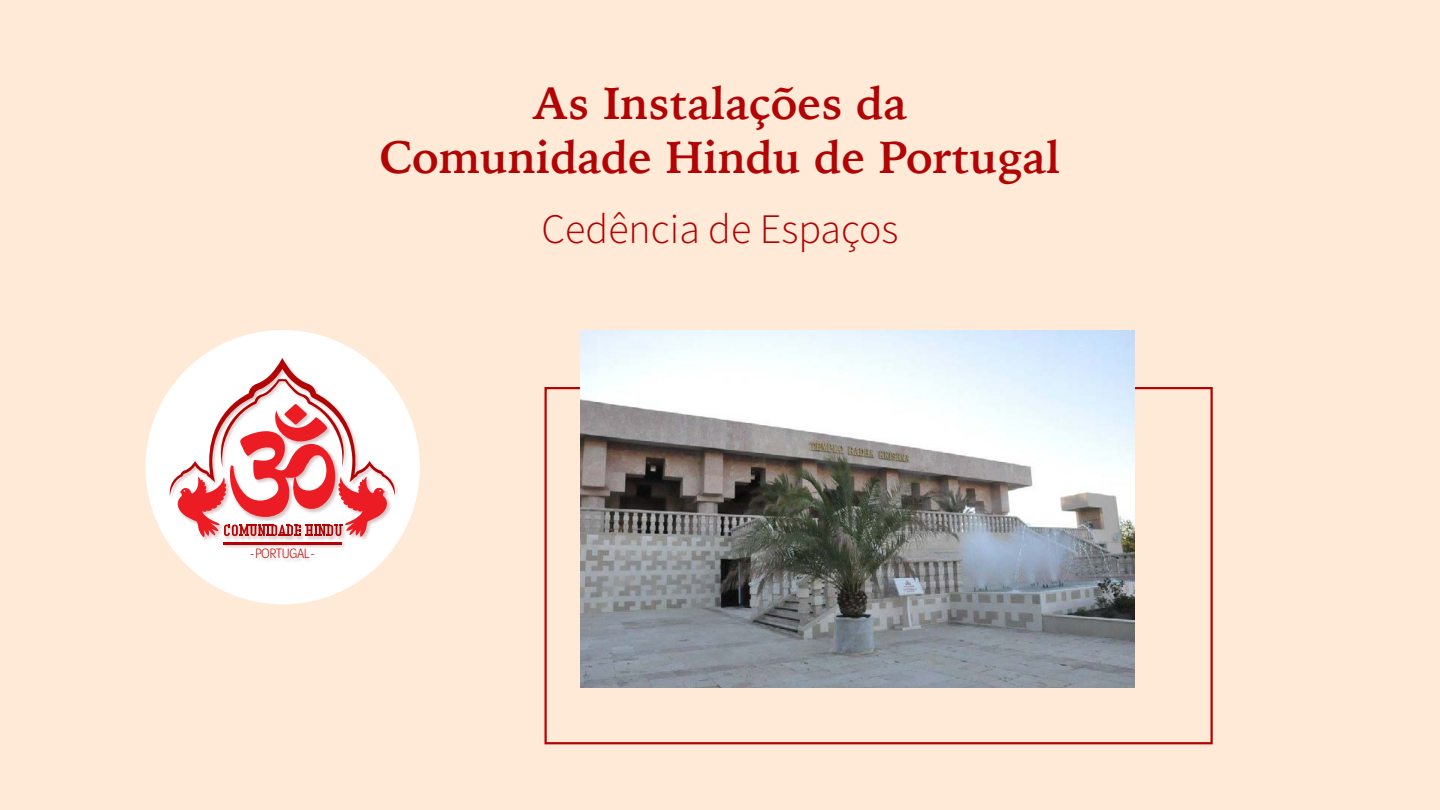
<style>
.page{position:relative;width:1440px;height:810px;background:#fff}
.page>*{position:absolute;margin:0;border:0;box-sizing:border-box;transform-origin:0 0}
.t1{font:700 45px/54px "Iowan Old Style";color:#b20404;text-align:center}
.t2{font:42px "Source Sans Variable";color:#b20404}
.t3{font:300 14.55px "Omnes Narrow";letter-spacing:-.04em;color:#b20404}
</style>
<div class="page">
<div style="left:0;top:1px;width:1440px;height:809px;background:#ffead8"></div>
<div style="left:146px;top:330px;width:274px;height:274px;background:#fff;border-radius:50%"></div>
<hr style="left:223px;top:542px;width:119px;height:2px;background:#b20404">
<img style="left:169px;top:544px;width:226px;height:26px">
<svg style="left:169px;top:358px;width:226px;height:183px"></svg>
<img style="left:580px;top:330px;width:554px;height:357px">
<p class="t1" style="left:379px;top:74px;width:683px">As Instalações da<br>Comunidade Hindu de Portugal</p>
<p class="t2" style="left:542px;top:204px;width:359px">Cedência de Espaços</p>
<p class="t3" style="left:250px;top:544px;width:66px">-PORTUGAL -</p>
</div>
